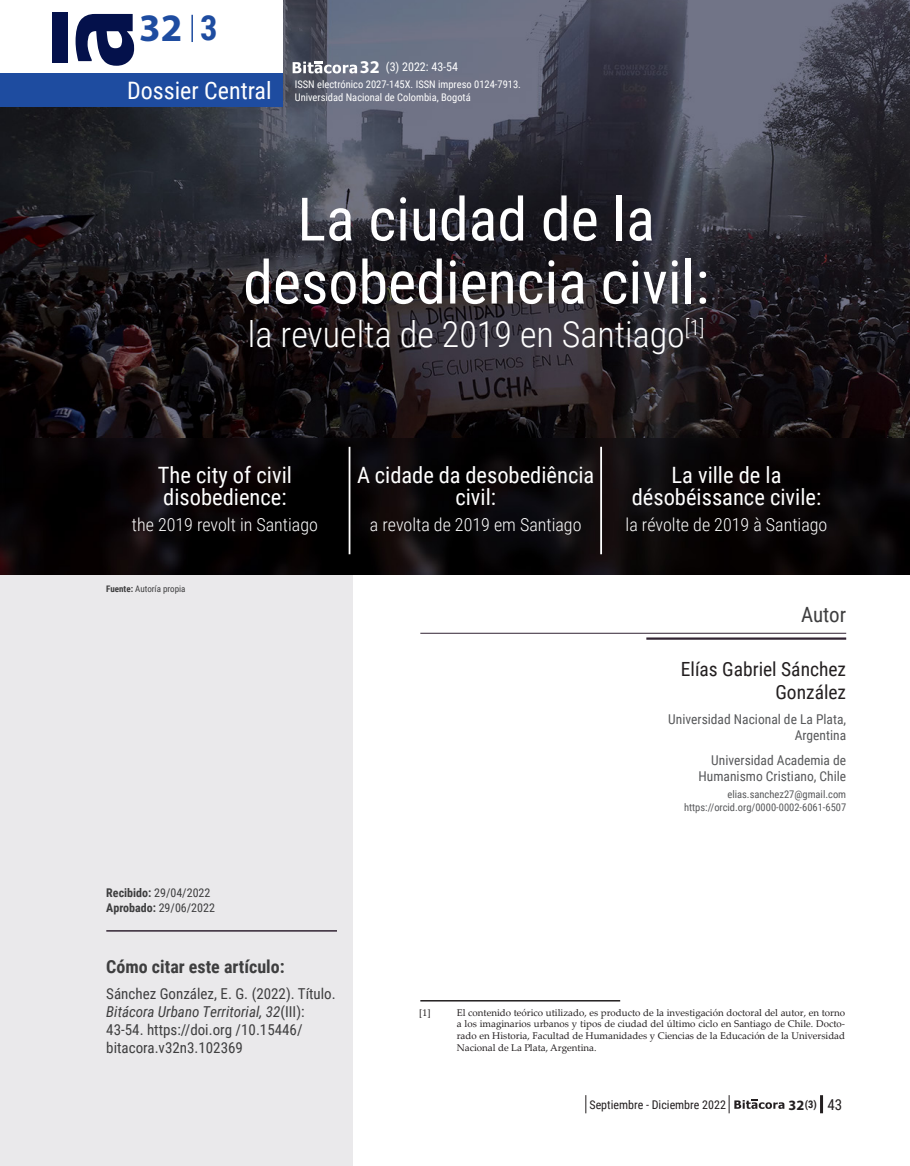
<style>
.page{position:relative;width:910px;height:1166px;background:#fff}
.page>*{position:absolute;margin:0;border:0;box-sizing:border-box;transform-origin:0 0}
.TITULO_main{font:60px/63px "Roboto Condensed";color:#fff;text-align:center}
.t1{font:700 39px "Myriad Pro";color:#1e4ca0}
.TiTULO_Secundario{font:300 36px "Roboto Condensed";color:#fff}
.t2{font:24px "Roboto Condensed";color:#fff}
.TITULO_doblado{font:22.5px/22.5px "Roboto Condensed";color:#fff;text-align:center}
.t3{font:21px "Roboto Condensed";letter-spacing:-.005em;color:#3e3e3f}
.Autor_nombre{font:19.5px/23.4px "Roboto Condensed";color:#231f20;text-align:right}
.TITULO_SEC_doblado{font:300 18px "Roboto Condensed";color:#fff}
.Como_citar_TIT{font:700 18px "Roboto Condensed";color:#3e3e3f}
.Como_citar{font:15px/18px "Roboto Condensed";color:#3e3e3f}
.Autor_Rol{font:13.5px/16.2px "Roboto Condensed";color:#57585a;text-align:right}
.t4{font:12px "Roboto Condensed";color:#3e3e3f}
.t5{font:12px "Roboto Condensed";color:#231f20}
.t6{font:12px "Roboto Condensed";color:#fff}
.t7{font:10.5px/12.6px "Roboto Condensed";color:#fff}
.Autor_info_http{font:10.5px "Roboto Condensed";color:#57585a}
.t8{font:700 10.5px "Roboto Condensed";color:#231f20}
.Foot_NoteText{font:9.75px/11.7px "Palatino Linotype";color:#231f20;text-align:justify}
.t9{font:9px "Roboto Condensed";color:#3e3e3f}
.s1{font-family:"Roboto Condensed";font-size:34.5px}
.s2{font-family:"Myriad Pro";font-weight:700;font-size:18px}
.s3{font-weight:700}
.s4{font-style:italic}
.s5{font-family:"Myriad Pro";font-size:14.25px}
.s6{font-weight:400;font-size:15px}
</style>
<div class="page">
<div style="left:0;top:574px;width:353px;height:591px;background:#eae9eb"></div>
<hr style="left:820px;top:1094px;width:3px;height:18px;background:#231f20">
<svg style="left:729px;top:1095px;width:55px;height:17px"></svg>
<svg style="left:585px;top:1095px;width:1px;height:17px"></svg>
<img style="left:0;top:0;width:910px;height:438px">
<img style="left:0;top:438px;width:910px;height:136px">
<hr style="left:420px;top:632px;width:426px;height:1px;background:#322433">
<hr style="left:646px;top:637px;width:200px;height:2px;background:#322433">
<hr style="left:106px;top:929px;width:231px;height:2px;background:#322433">
<hr style="left:349px;top:446px;width:1px;height:108px;background:#fff">
<hr style="left:600px;top:446px;width:2px;height:108px;background:#fff">
<hr style="left:420px;top:999px;width:200px;height:2px;background:#231f20">
<svg style="left:293px;top:61px;width:64px;height:12px"></svg>
<div style="left:0;top:0;width:283px;height:106px;background:#fff"></div>
<div style="left:0;top:73px;width:283px;height:33px;background:#1e4ca0"></div>
<div style="left:53px;top:12px;width:15px;height:51px;background:#04114b"></div>
<svg style="left:76px;top:14px;width:58px;height:52px"></svg>
<hr style="left:191px;top:15px;width:2px;height:27px;background:#1e4ca0">
<h2 class="t1" style="left:139px;top:2px;width:80px">32 <span class="s1">3</span></h2>
<h3 class="t2" style="left:127px;top:74px;width:146px">Dossier Central</h3>
<p class="t6" style="left:360px;top:58px;width:100px"><span class="s2">32</span> (3) 2022: 43-54</p>
<p class="t7" style="left:295px;top:78px;width:228px">ISSN electrónico 2027-145X. ISSN impreso 0124-7913.<br>Universidad Nacional de Colombia, Bogotá</p>
<p class="TITULO_main" style="left:243px;top:185px;width:468px">La ciudad de la desobediencia civil:</p>
<p class="TiTULO_Secundario" style="left:248px;top:308px;width:458px">la revuelta de 2019 en Santiago<sup>[1]</sup></p>
<p class="TITULO_doblado" style="left:158px;top:462px;width:136px;text-align:left">The city of civil disobedience:</p>
<p class="TITULO_SEC_doblado" style="left:132px;top:512px;width:188px">the 2019 revolt in Santiago</p>
<p class="t9" style="left:106px;top:582px;width:81px"><span class="s3">Fuente:</span> Autoría propia</p>
<p class="TITULO_doblado" style="left:357px;top:462px;width:239px">A cidade da desobediência civil:</p>
<p class="TITULO_SEC_doblado" style="left:370px;top:512px;width:213px">a revolta de 2019 em Santiago</p>
<p class="TITULO_doblado" style="left:632px;top:462px;width:191px">La ville de la désobéissance civile:</p>
<p class="TITULO_SEC_doblado" style="left:626px;top:512px;width:203px">la révolte de 2019 à Santiago</p>
<p class="t3" style="left:801px;top:600px;width:47px">Autor</p>
<p class="Autor_nombre" style="left:681px;top:656px;width:167px">Elías Gabriel Sánchez<br>González</p>
<p class="Autor_Rol" style="left:668px;top:710px;width:179px">Universidad Nacional de La Plata,<br>Argentina</p>
<p class="Autor_Rol" style="left:699px;top:751px;width:149px">Universidad Academia de<br>Humanismo Cristiano, Chile</p>
<p class="Autor_info_http" style="left:727px;top:786px;width:120px">elias.sanchez27@gmail.com</p>
<p class="Autor_info_http" style="left:684px;top:799px;width:164px">https://orcid.org/0000-0002-6061-6507</p>
<p class="t4" style="left:106px;top:884px;width:106px"><span class="s3">Recibido:</span> 29/04/2022</p>
<p class="t4" style="left:106px;top:898px;width:110px"><span class="s3">Aprobado:</span> 29/06/2022</p>
<p class="Como_citar_TIT" style="left:106px;top:953px;width:180px">Cómo citar este artículo:</p>
<p class="Como_citar" style="left:106px;top:984px;width:231px">Sánchez González, E. G. (2022). Título.<br><span class="s4">Bitácora Urbano Territorial, 32</span>(III):<br>43-54. https://doi.org /10.15446/ bitacora.v32n3.102369</p>
<p class="Foot_NoteText" style="left:419px;top:1005px;width:13px">[1]</p>
<p class="Foot_NoteText" style="left:457px;top:1005px;width:390px">El contenido teórico utilizado, es producto de la investigación doctoral del autor, en torno a los imaginarios urbanos y tipos de ciudad del último ciclo en Santiago de Chile. Docto&shy;rado en Historia, Facultad de Humanidades y Ciencias de la Educación de la Universidad Nacional de La Plata, Argentina.</p>
<p class="t5" style="left:589px;top:1096px;width:138px">Septiembre - Diciembre 2022</p>
<p class="t8" style="left:788px;top:1096px;width:55px"><span class="s5">32</span>(3) <span class="s6">43</span></p>
</div>
